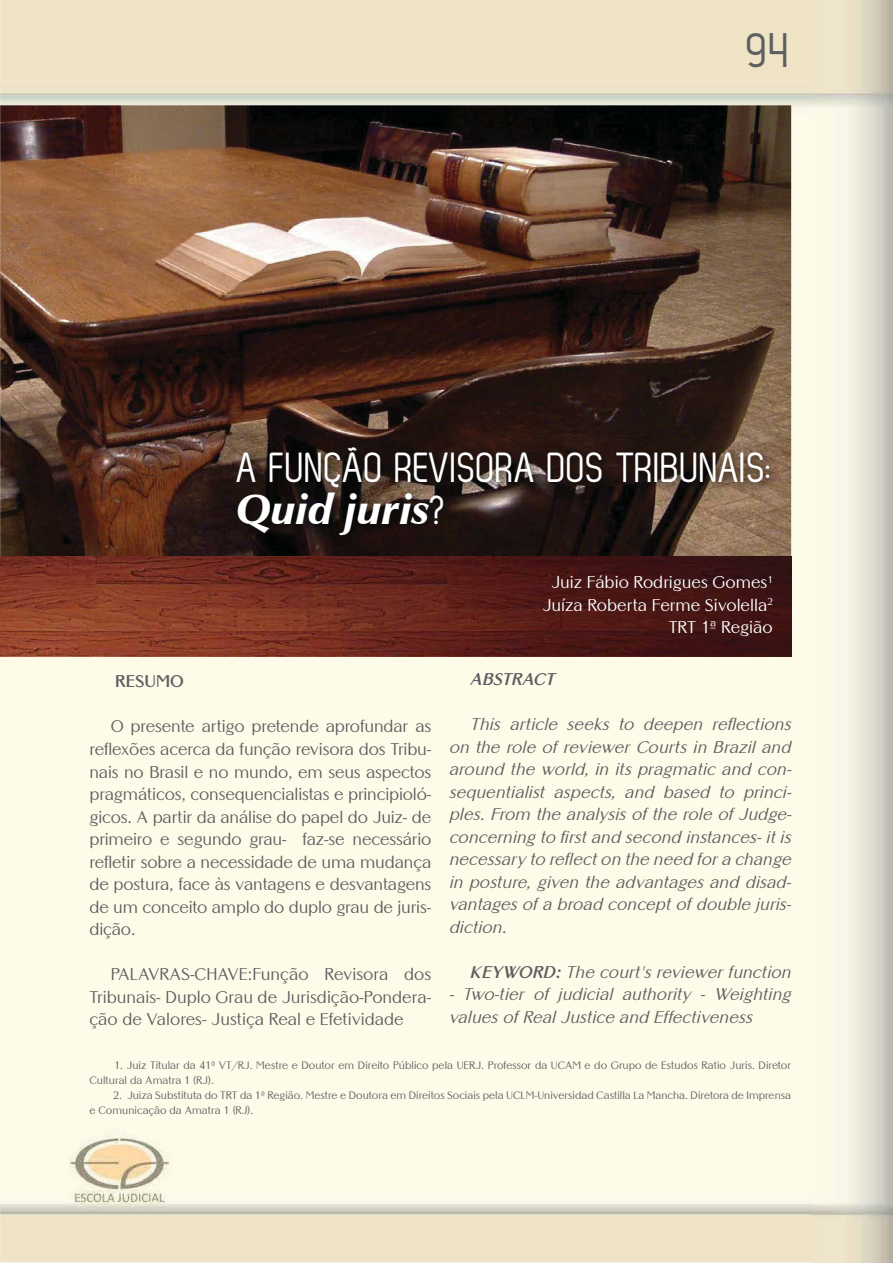
<style>
.page{position:relative;width:893px;height:1263px;background:#fff}
.page>*{position:absolute;margin:0;border:0;box-sizing:border-box;transform-origin:0 0}
.t1{font:49.5px "Zag";color:#5d5e60}
.t2{font:42px "Zag";color:#fff}
.t3{font:italic 900 42px "Zapf Humanist 601 BT";color:#fff}
.t4{font:16.5px/22.5px "Altrincham";letter-spacing:-.01em;color:#5d5e60;text-align:justify}
.t5{font:italic 16.5px/22.5px "Altrincham";letter-spacing:.01em;color:#5d5e60;text-align:justify}
.t6{font:16.5px/22.5px "Altrincham";color:#fff;text-align:right}
.t7{font:italic 700 16.5px "Altrincham";color:#5d5e60}
.t8{font:700 16.5px "Altrincham";color:#5d5e60}
.t9{font:10.5px/15px "Altrincham";color:#5d5e60}
.s1{font-family:"Zag";font-weight:400;font-style:normal}
.s2{font-weight:700}
</style>
<div class="page">
<img style="left:0;top:0;width:893px;height:1262px">
<img style="left:0;top:105px;width:791px;height:451px">
<img style="left:0;top:556px;width:791px;height:100px">
<img style="left:232px;top:442px;width:548px;height:103px">
<h1 class="t1" style="left:747px;top:35px;width:45px">94</h1>
<h2 class="t2" style="left:237px;top:454px;width:538px">A FUNÇÃO REVISORA DOS TRIBUNAIS:</h2>
<h2 class="t3" style="left:237px;top:484px;width:212px">Quid juris<span class="s1">?</span></h2>
<p class="t8" style="left:115px;top:675px;width:70px">RESUMO</p>
<p class="t4" style="left:89px;top:716px;width:343px;text-indent:21px">O presente artigo pretende aprofundar as reflexões acerca da função revisora dos Tribu&shy;nais no Brasil e no mundo, em seus aspectos pragmáticos, consequencialistas e principioló&shy;gicos. A partir da análise do papel do Juiz- de primeiro e segundo grau- faz-se necessário refletir sobre a necessidade de uma mudança de postura, face às vantagens e desvantagens de um conceito amplo do duplo grau de juris&shy;dição.</p>
<p class="t4" style="left:89px;top:964px;width:343px;text-indent:21px">PALAVRAS-CHAVE:Função Revisora dos Tribunais- Duplo Grau de Jurisdição-Pondera&shy;ção de Valores- Justiça Real e Efetividade</p>
<p class="t6" style="left:542px;top:572px;width:232px">Juiz Fábio Rodrigues Gomes<sup>1<br></sup>Juíza Roberta Ferme Sivolella<sup>2<br></sup>TRT 1ª Região</p>
<p class="t7" style="left:471px;top:673px;width:86px">ABSTRACT</p>
<p class="t5" style="left:449px;top:714px;width:344px;text-indent:21px">This article seeks to deepen reflections on the role of reviewer Courts in Brazil and around the world, in its pragmatic and con&shy;sequentialist aspects, and based to princi&shy;ples. From the analysis of the role of Judge&shy;concerning to first and second instances- it is necessary to reflect on the need for a change in posture, given the advantages and disad&shy;vantages of a broad concept of double juris&shy;diction.</p>
<p class="t5" style="left:471px;top:962px;width:322px"><span class="s2">KEYWORD:</span> The court's reviewer function</p>
<p class="t5" style="left:449px;top:984px;width:343px">- Two-tier of judicial authority - Weighting values of Real Justice and Effectiveness</p>
<p class="t9" style="left:89px;top:1059px;width:703px;text-indent:25px">1. Juiz Titular da 41ª VT/RJ. Mestre e Doutor em Direito Público pela UERJ. Professor da UCAM e do Grupo de Estudos Ratio Juris. Diretor<br>Cultural da Amatra 1 (RJ).</p>
<p class="t9" style="left:89px;top:1089px;width:703px;text-indent:24px">2. Juiza Substituta do TRT da 1ª Região. Mestre e Doutora em Direitos Sociais pela UCLM-Universidad Castilla La Mancha. Diretora de Imprensa e Comunicação da Amatra 1 (RJ).</p>
</div>
